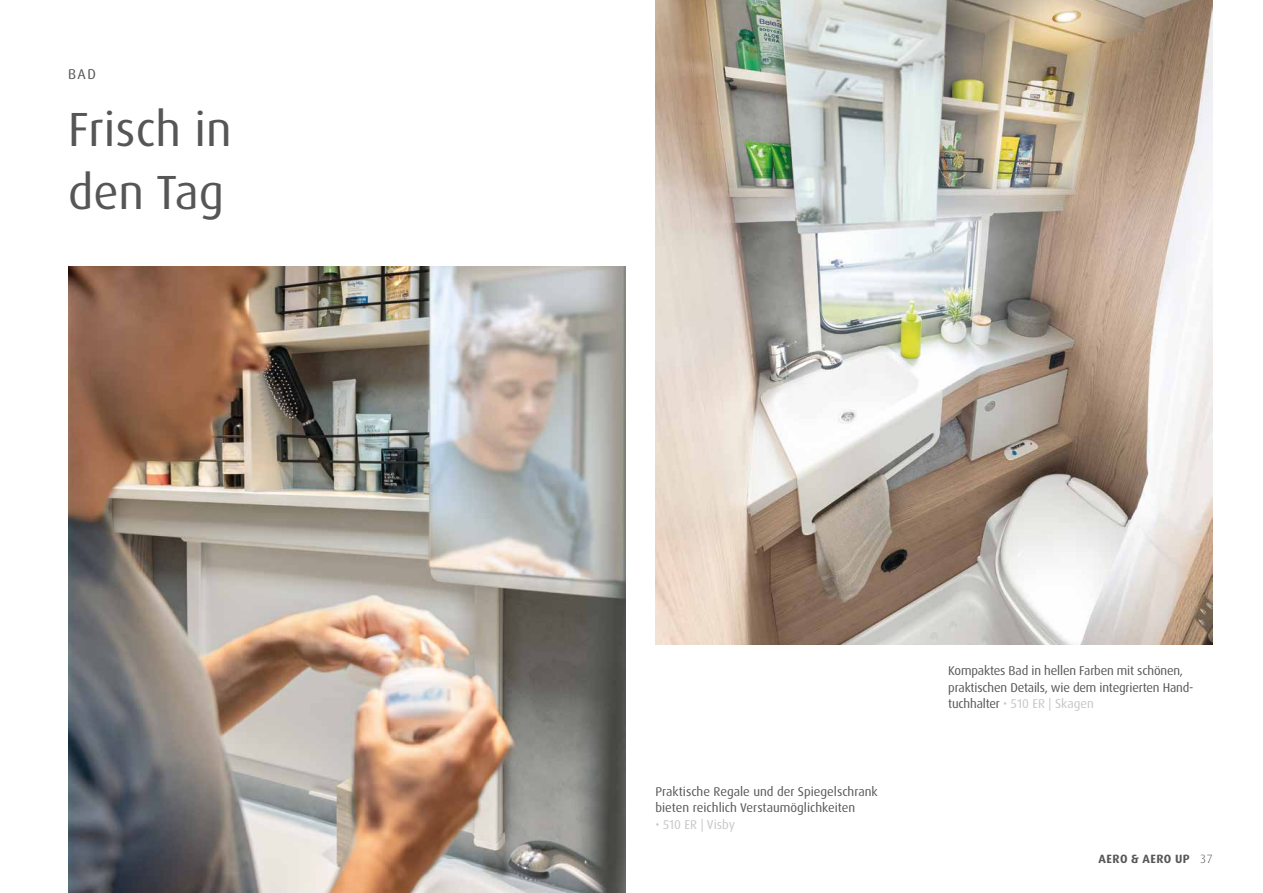
<style>
.page{position:relative;width:1263px;height:893px;background:#fff}
.page>*{position:absolute;margin:0;border:0;box-sizing:border-box;transform-origin:0 0}
.t1{font:48px/63px "Dax Pro";color:#565656}
.t2{font:14.25px "Dax Pro";color:#565656}
.t3{font:12.75px/16.5px "Dax OT";letter-spacing:-.015em;color:#565656}
.t4{font:12.75px/16.5px "Dax Pro";color:#565656}
.t5{font:12.75px "Dax OT";color:#c5c6c6}
.t6{font:700 12px "Dax Pro";letter-spacing:.045em;color:#565656}
.s1{color:#c5c6c6}
.s2{font-family:"Dax OT";font-weight:300}
</style>
<div class="page">
<img style="left:68px;top:267px;width:557px;height:626px">
<img style="left:655px;top:0;width:557px;height:644px">
<p class="t2" style="left:68px;top:65px;width:29px">BAD</p>
<h1 class="t1" style="left:68px;top:98px;width:165px">Frisch in den Tag</h1>
<p class="t4" style="left:655px;top:783px;width:224px">Praktische Regale und der Spiegelschrank bieten reichlich Verstaumöglichkeiten</p>
<p class="t5" style="left:655px;top:816px;width:81px">• 510 ER | Visby</p>
<p class="t3" style="left:948px;top:663px;width:247px">Kompaktes Bad in hellen Farben mit schönen, praktischen Details, wie dem integrierten Hand&shy;tuchhalter <span class="s1">• 510 ER | Skagen</span></p>
<p class="t6" style="left:1098px;top:851px;width:116px">AERO &amp; AERO UP <span class="s2">37</span></p>
</div>
